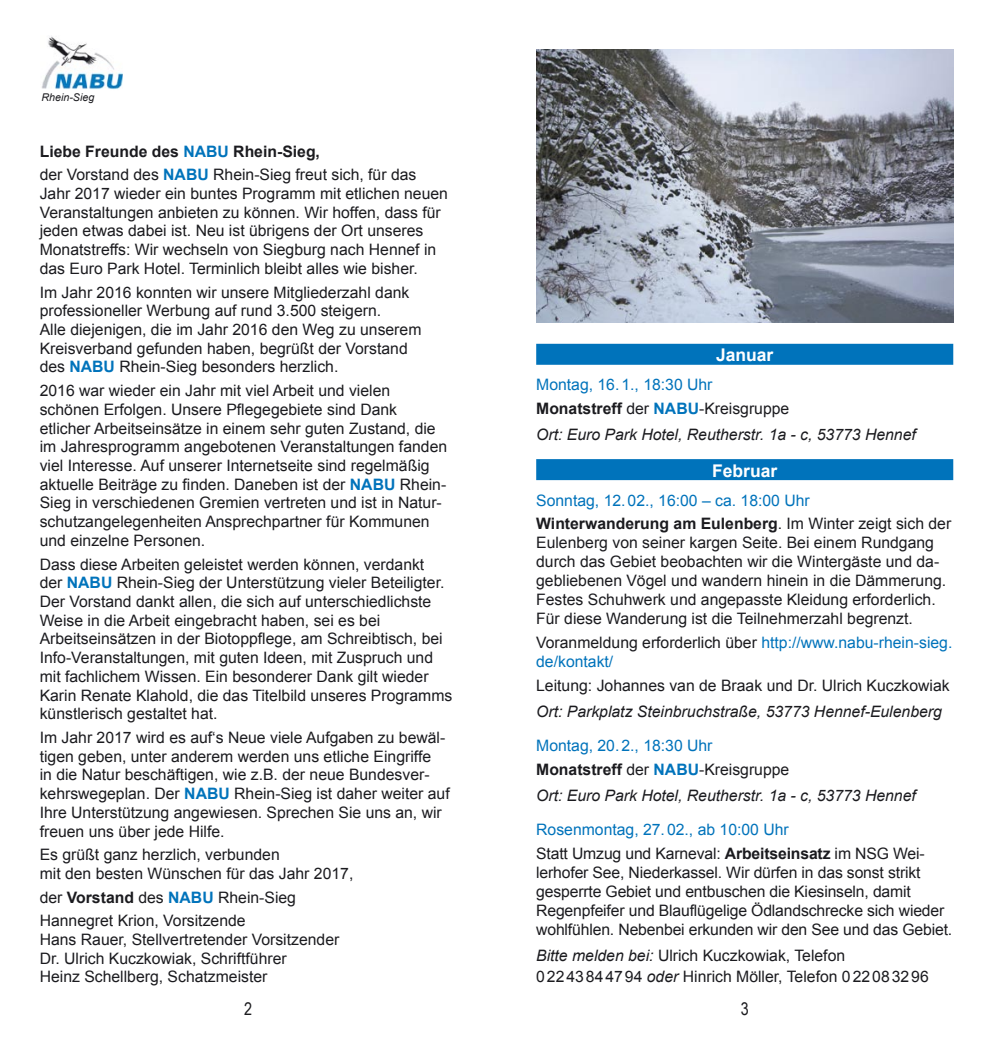
<style>
.page{position:relative;width:993px;height:1042px;background:#fff}
.page>*{position:absolute;margin:0;border:0;box-sizing:border-box;transform-origin:0 0}
.Monat{font:700 17.5px "Arial";color:#fff}
.Seitenzahl{font:17.5px "Arial Narrow";color:#1b1b1f}
.Fließtext{font:15.75px/18.7px "Arial";color:#1b1b1f}
.Ort{font:italic 15.75px "Arial";color:#1b1b1f}
.Datum{font:15.75px "Arial";color:#0073bb}
.Ort-2{font:15.75px/21.3px "Arial";color:#1b1b1f}
.Fließtext-2{font:15.75px/18.9px "Arial";color:#0073bb}
.Fließtext-3{font:700 15.75px "Arial";color:#1b1b1f}
.t1{font:italic 10.67px "Arial";color:#1b1b1f}
.s1{color:#0073bb}
.s2{font-weight:700;color:#0073bb}
.s3{font-weight:700}
.s4{color:#1b1b1f}
.s5{font-style:italic}
</style>
<div class="page">
<img style="left:41px;top:36px;width:82px;height:54px">
<div style="left:536px;top:344px;width:416px;height:21px;background:#0073bb"></div>
<div style="left:536px;top:459px;width:416px;height:21px;background:#0073bb"></div>
<img style="left:536px;top:50px;width:416px;height:272px">
<p class="t1" style="left:42px;top:91px;width:54px">Rhein-Sieg</p>
<p class="Fließtext-3" style="left:40px;top:141px;width:282px">Liebe Freunde des <span class="s1">NABU</span> Rhein-Sieg,</p>
<p class="Fließtext" style="left:40px;top:166px;width:409px">der Vorstand des <span class="s2">NABU</span> Rhein-Sieg freut sich, für das Jahr 2017 wieder ein buntes Programm mit etlichen neuen Veranstaltungen anbieten zu können. Wir hoffen, dass für jeden etwas dabei ist. Neu ist übrigens der Ort unseres Monatstreffs: Wir wechseln von Siegburg nach Hennef in das Euro Park Hotel. Terminlich bleibt alles wie bisher.</p>
<p class="Fließtext" style="left:40px;top:283px;width:383px">Im Jahr 2016 konnten wir unsere Mitgliederzahl dank professioneller Werbung auf rund 3.500 steigern.<br>Alle diejenigen, die im Jahr 2016 den Weg zu unserem Kreisverband gefunden haben, begrüßt der Vorstand des <span class="s2">NABU</span> Rhein-Sieg besonders herzlich.</p>
<p class="Fließtext" style="left:40px;top:381px;width:409px">2016 war wieder ein Jahr mit viel Arbeit und vielen schönen Erfolgen. Unsere Pflegegebiete sind Dank etlicher Arbeitseinsätze in einem sehr guten Zustand, die im Jahresprogramm angebotenen Veranstaltungen fanden viel Interesse. Auf unserer Internetseite sind regelmäßig aktuelle Beiträge zu finden. Daneben ist der <span class="s2">NABU</span> Rhein-Sieg in verschiedenen Gremien vertreten und ist in Natur&shy;schutzangelegenheiten Ansprechpartner für Kommunen und einzelne Personen.</p>
<p class="Fließtext" style="left:40px;top:555px;width:414px">Dass diese Arbeiten geleistet werden können, verdankt<br>der <span class="s2">NABU</span> Rhein-Sieg der Unterstützung vieler Beteiligter.<br>Der Vorstand dankt allen, die sich auf unterschiedlichste Weise in die Arbeit eingebracht haben, sei es bei Arbeitseinsätzen in der Biotoppflege, am Schreibtisch, bei Info-Veranstaltungen, mit guten Ideen, mit Zuspruch und mit fachlichem Wissen. Ein besonderer Dank gilt wieder Karin Renate Klahold, die das Titelbild unseres Programms künstlerisch gestaltet hat.</p>
<p class="Fließtext" style="left:40px;top:728px;width:411px">Im Jahr 2017 wird es auf‘s Neue viele Aufgaben zu bewäl&shy;tigen geben, unter anderem werden uns etliche Eingriffe<br>in die Natur beschäftigen, wie z.B. der neue Bundesver&shy;kehrswegeplan. Der <span class="s2">NABU</span> Rhein-Sieg ist daher weiter auf Ihre Unterstützung angewiesen. Sprechen Sie uns an, wir freuen uns über jede Hilfe.</p>
<p class="Fließtext" style="left:40px;top:845px;width:315px">Es grüßt ganz herzlich, verbunden<br>mit den besten Wünschen für das Jahr 2017,</p>
<p class="Fließtext" style="left:40px;top:888px;width:258px">der <span class="s3">Vorstand</span> des <span class="s2">NABU</span> Rhein-Sieg</p>
<p class="Fließtext" style="left:40px;top:911px;width:301px">Hannegret Krion, Vorsitzende<br>Hans Rauer, Stellvertretender Vorsitzender Dr. Ulrich Kuczkowiak, Schriftführer<br>Heinz Schellberg, Schatzmeister</p>
<p class="Monat" style="left:715px;top:343px;width:59px">Januar</p>
<p class="Datum" style="left:536px;top:374px;width:178px">Montag, 16. 1., 18:30 Uhr</p>
<p class="Fließtext" style="left:536px;top:399px;width:254px"><span class="s3">Monatstreff</span> der <span class="s2">NABU</span>-Kreisgruppe</p>
<p class="Ort" style="left:536px;top:425px;width:381px">Ort: Euro Park Hotel, Reutherstr. 1a - c, 53773 Hennef</p>
<p class="Monat" style="left:712px;top:459px;width:67px">Februar</p>
<p class="Datum" style="left:536px;top:490px;width:275px">Sonntag, 12. 02., 16:00 – ca. 18:00 Uhr</p>
<p class="Fließtext" style="left:536px;top:514px;width:416px"><span class="s3">Winterwanderung am Eulenberg</span>. Im Winter zeigt sich der Eulenberg von seiner kargen Seite. Bei einem Rundgang durch das Gebiet beobachten wir die Wintergäste und da&shy;gebliebenen Vögel und wandern hinein in die Dämmerung.<br>Festes Schuhwerk und angepasste Kleidung erforderlich.<br>Für diese Wanderung ist die Teilnehmerzahl begrenzt.</p>
<p class="Fließtext-2" style="left:536px;top:633px;width:417px"><span class="s4">Voranmeldung erforderlich über</span> http://www.nabu-rhein-sieg. de/kontakt/</p>
<p class="Fließtext" style="left:536px;top:676px;width:415px">Leitung: Johannes van de Braak und Dr. Ulrich Kuczkowiak</p>
<p class="Ort" style="left:536px;top:701px;width:407px">Ort: Parkplatz Steinbruchstraße, 53773 Hennef-Eulenberg</p>
<p class="Datum" style="left:536px;top:735px;width:178px">Montag, 20. 2., 18:30 Uhr</p>
<p class="Fließtext" style="left:536px;top:760px;width:254px"><span class="s3">Monatstreff</span> der <span class="s2">NABU</span>-Kreisgruppe</p>
<p class="Ort" style="left:536px;top:785px;width:381px">Ort: Euro Park Hotel, Reutherstr. 1a - c, 53773 Hennef</p>
<p class="Datum" style="left:536px;top:819px;width:254px">Rosenmontag, 27. 02., ab 10:00 Uhr</p>
<p class="Fließtext" style="left:536px;top:844px;width:417px">Statt Umzug und Karneval: <span class="s3">Arbeitseinsatz</span> im NSG Wei&shy;lerhofer See, Niederkassel. Wir dürfen in das sonst strikt gesperrte Gebiet und entbuschen die Kiesinseln, damit Regenpfeifer und Blauflügelige Ödlandschrecke sich wieder wohlfühlen. Nebenbei erkunden wir den See und das Gebiet.</p>
<p class="Ort-2" style="left:536px;top:945px;width:394px"><span class="s5">Bitte melden bei:</span> Ulrich Kuczkowiak, Telefon<br>0 22 43 84 47 94 <span class="s5">oder</span> Hinrich Möller, Telefon 0 22 08 32 96</p>
<p class="Seitenzahl" style="left:244px;top:996px;width:9px">2</p>
<p class="Seitenzahl" style="left:740px;top:996px;width:9px">3</p>
</div>
